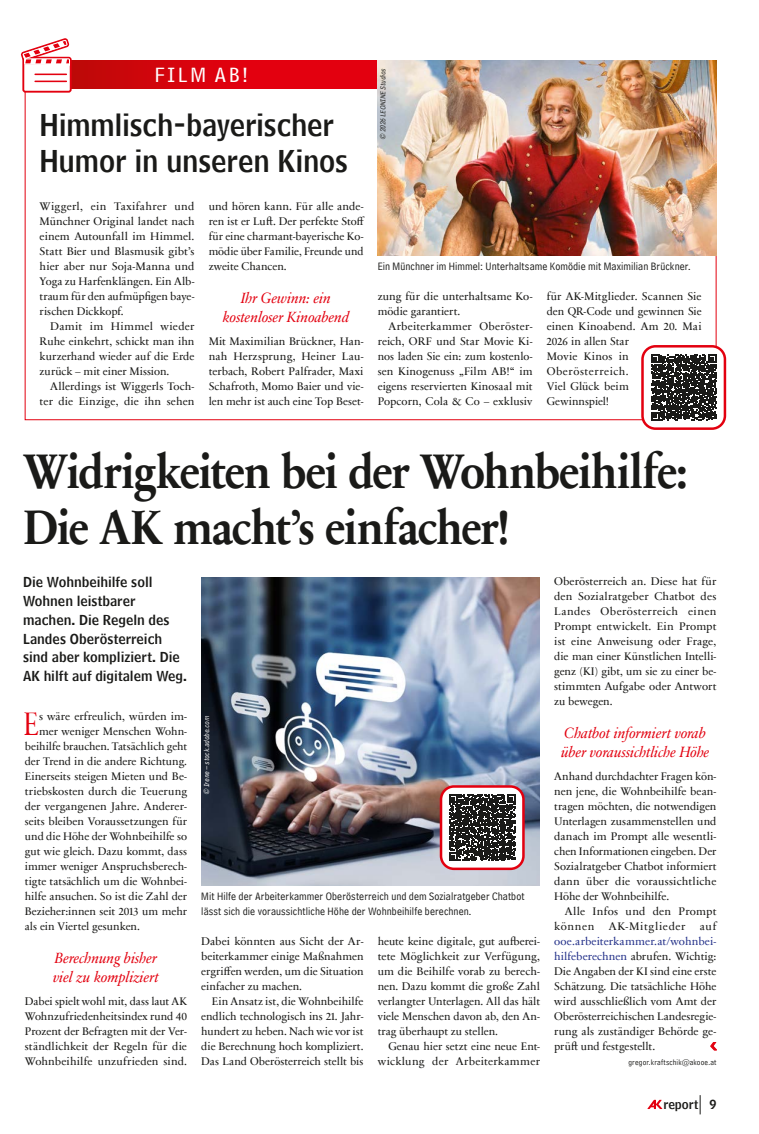
<style>
.page{position:relative;width:759px;height:1134px;background:#fff}
.page>*{position:absolute;margin:0;border:0;box-sizing:border-box;transform-origin:0 0}
._1_-_Titel_H1{font:700 48.75px/55.8px "Sabon Next Com";letter-spacing:-.03em;color:#1a1a18;scale:.9 1}
._3_-_Grundschrift_Inital_P{font:33.25px "Sabon Next Com Display";color:#e3000f;scale:.8 1}
.Kasten-Formate_Kategoriekasten_-_Titel_ü{font:30px/36px "Bell Centennial Std Name Num";letter-spacing:-.005em;color:#1a1a18}
.Kasten-Formate_Kopfzeile_Rubrik_H3{font:21.25px "Bell Centennial Std Sub Capt";letter-spacing:.13em;color:#fff}
._4_-_Zwischentitel_H3{font:italic 15px/18.8px "Sabon Next Com";letter-spacing:-.01em;color:#e3000f}
._2_-_Vorspann_P{font:13.75px/18.8px "Bell Centennial Std Name Num";color:#1a1a18}
.t1{font:12.5px "Bell Centennial Std Name Num";color:#1a1a18}
._0_-_Grundschrift_P{font:11.25px/15px "Sabon Next Com";letter-spacing:.005em;color:#1a1a18;text-align:justify}
._0_-_GS_ohne_Einzug_P{font:11.25px/15px "Sabon Next Com";letter-spacing:.005em;color:#1a1a18;text-align:justify}
._3_-_Grundschrift_Inital_P-2{font:11.25px "Sabon Next Com";color:#1a1a18}
.t2{font:11.25px/15px "Bell Centennial Std Address";letter-spacing:.01em;color:#1a1a18}
._0_-_Grundschrift_P-2{font:11.25px/15px "Sabon Next Com";letter-spacing:.025em;color:#1a1a18}
._0_-_Grundschrift_P-3{font:11.25px "Sabon Next Com";letter-spacing:.06em;color:#1a1a18}
._5_-_Autor_P{font:8.12px "Bell Centennial Std Address";letter-spacing:.02em;color:#1a1a18}
.t3{font:italic 7.5px "Bell Centennial Std Address";color:#fff}
.t4{font:italic 7.5px "Bell Centennial Std Address";color:#1a1a18}
.s1{color:#25328a}
</style>
<div class="page">
<svg style="left:710px;top:1042px;width:6px;height:8px"></svg>
<svg style="left:73px;top:60px;width:304px;height:29px;background:#d8020d"></svg>
<img style="left:377px;top:60px;width:339px;height:195px">
<svg style="left:651px;top:355px;width:65px;height:65px"></svg>
<div style="left:641px;top:345px;width:84px;height:85px;border:3px solid #e3000f;border-radius:13px"></div>
<svg style="left:21px;top:38px;width:52px;height:56px"></svg>
<div style="left:24px;top:59px;width:46px;height:5px;border:1px solid #fff"></div>
<hr style="left:35px;top:74px;width:31px;height:1px;background:#e3000f">
<hr style="left:35px;top:81px;width:31px;height:1px;background:#e3000f">
<img style="left:201px;top:577px;width:338px;height:308px">
<div style="left:441px;top:786px;width:82px;height:83px;background:#fff;border-radius:13px"></div>
<svg style="left:449px;top:795px;width:66px;height:66px"></svg>
<div style="left:439px;top:785px;width:85px;height:85px;border:3px solid #e3000f;border-radius:13px"></div>
<svg style="left:699px;top:1095px;width:1px;height:19px"></svg>
<svg style="left:647px;top:1100px;width:15px;height:9px"></svg>
<h3 class="Kasten-Formate_Kopfzeile_Rubrik_H3" style="left:155px;top:62px;width:94px">FILM AB!</h3>
<p class="Kasten-Formate_Kategoriekasten_-_Titel_ü" style="left:40px;top:107px;width:310px">Himmlisch-bayerischer<br>Humor in unseren Kinos</p>
<p class="_0_-_GS_ohne_Einzug_P" style="left:40px;top:198px;width:156px">Wiggerl, ein Taxifahrer und Münchner Original landet nach einem Autounfall im Himmel.<br>Statt Bier und Blasmusik gibt’s hier aber nur Soja-Manna und Yoga zu Harfenklängen. Ein Alb&shy;traum für den aufmüpfigen baye&shy;rischen Dickkopf.</p>
<p class="_0_-_Grundschrift_P" style="left:40px;top:318px;width:156px;text-indent:11px">Damit im Himmel wieder Ruhe einkehrt, schickt man ihn kurzerhand wieder auf die Erde zurück – mit einer Mission.</p>
<p class="_0_-_Grundschrift_P" style="left:40px;top:378px;width:156px;text-align:right">Allerdings ist Wiggerls Toch&shy;ter die Einzige, die ihn sehen</p>
<p class="_0_-_Grundschrift_P" style="left:208px;top:198px;width:157px">und hören kann. Für alle ande&shy;ren ist er Luft. Der perfekte Stoff für eine charmant-bayerische Ko&shy;mödie über Familie, Freunde und zweite Chancen.</p>
<h2 class="_4_-_Zwischentitel_H3" style="left:223px;top:288px;width:128px;text-align:center">Ihr Gewinn: ein kostenloser Kinoabend</h2>
<p class="_0_-_GS_ohne_Einzug_P" style="left:208px;top:333px;width:156px">Mit Maximilian Brückner, Han&shy;nah Herzsprung, Heiner Lau&shy;terbach, Robert Palfrader, Maxi Schafroth, Momo Baier und vie&shy;len mehr ist auch eine Top Beset-</p>
<p class="t4" style="left:378px;top:140px;width:75px;rotate:-90deg">© 2026 LEONINE Studios</p>
<p class="t2" style="left:377px;top:259px;width:314px">Ein Münchner im Himmel: Unterhaltsame Komödie mit Maximilian Brückner.</p>
<p class="_0_-_GS_ohne_Einzug_P" style="left:377px;top:288px;width:156px">zung für die unterhaltsame Ko&shy;mödie garantiert.</p>
<p class="_0_-_Grundschrift_P" style="left:377px;top:318px;width:156px;text-indent:11px">Arbeiterkammer Oberöster&shy;reich, ORF und Star Movie Ki&shy;nos laden Sie ein: zum kostenlo&shy;sen Kinogenuss „Film AB!“ im eigens reservierten Kinosaal mit Popcorn, Cola &amp; Co – exklusiv</p>
<p class="_0_-_Grundschrift_P" style="left:546px;top:288px;width:156px;text-align:left">für AK-Mitglieder. Scannen Sie den QR-Code und gewinnen Sie einen Kinoabend. Am 20. Mai<br>2026 in allen Star<br>Movie Kinos in<br>Oberösterreich.<br>Viel Glück beim<br>Gewinnspiel!</p>
<h1 class="_1_-_Titel_H1" style="left:23px;top:441px;width:739px">Widrigkeiten bei der Wohnbeihilfe:<br>Die AK macht’s einfacher!</h1>
<p class="_2_-_Vorspann_P" style="left:23px;top:573px;width:165px">Die Wohnbeihilfe soll<br>Wohnen leistbarer machen. Die Regeln des<br>Landes Oberösterreich sind aber kompliziert. Die<br>AK hilft auf digitalem Weg.</p>
<p class="_3_-_Grundschrift_Inital_P" style="left:24px;top:698px;width:21px">E</p>
<p class="_3_-_Grundschrift_Inital_P-2" style="left:39px;top:707px;width:149px">s wäre erfreulich, würden im-</p>
<p class="_3_-_Grundschrift_Inital_P-2" style="left:39px;top:722px;width:149px">mer weniger Menschen Wohn-</p>
<p class="_3_-_Grundschrift_Inital_P-2" style="left:25px;top:737px;width:164px">beihilfe brauchen. Tatsächlich geht</p>
<p class="_3_-_Grundschrift_Inital_P-2" style="left:25px;top:752px;width:164px">der Trend in die andere Richtung.</p>
<p class="_3_-_Grundschrift_Inital_P-2" style="left:25px;top:767px;width:164px">Einerseits steigen Mieten und Be-</p>
<p class="_3_-_Grundschrift_Inital_P-2" style="left:25px;top:782px;width:164px">triebskosten durch die Teuerung</p>
<p class="_3_-_Grundschrift_Inital_P-2" style="left:25px;top:797px;width:164px">der vergangenen Jahre. Anderer-</p>
<p class="_3_-_Grundschrift_Inital_P-2" style="left:25px;top:812px;width:164px">seits bleiben Voraussetzungen für</p>
<p class="_3_-_Grundschrift_Inital_P-2" style="left:25px;top:827px;width:164px">und die Höhe der Wohnbeihilfe so</p>
<p class="_3_-_Grundschrift_Inital_P-2" style="left:25px;top:842px;width:164px">gut wie gleich. Dazu kommt, dass</p>
<p class="_3_-_Grundschrift_Inital_P-2" style="left:25px;top:857px;width:164px">immer weniger Anspruchsberech-</p>
<p class="_3_-_Grundschrift_Inital_P-2" style="left:25px;top:872px;width:164px">tigte tatsächlich um die Wohnbei-</p>
<p class="_3_-_Grundschrift_Inital_P-2" style="left:25px;top:887px;width:164px">hilfe ansuchen. So ist die Zahl der</p>
<p class="_3_-_Grundschrift_Inital_P-2" style="left:25px;top:902px;width:164px">Bezieher:innen seit 2013 um mehr</p>
<p class="_3_-_Grundschrift_Inital_P-2" style="left:25px;top:917px;width:117px">als ein Viertel gesunken.</p>
<h2 class="_4_-_Zwischentitel_H3" style="left:53px;top:948px;width:107px">Berechnung bisher viel zu kompliziert</h2>
<p class="_0_-_GS_ohne_Einzug_P" style="left:25px;top:993px;width:164px">Dabei spielt wohl mit, dass laut AK Wohnzufriedenheitsindex rund 40<br>Prozent der Befragten mit der Ver&shy;ständlichkeit der Regeln für die Wohnbeihilfe unzufrieden sind.</p>
<p class="t3" style="left:202px;top:795px;width:82px;rotate:-90deg">© Irene – stock.adobe.com</p>
<p class="t2" style="left:201px;top:889px;width:324px">Mit Hilfe der Arbeiterkammer Oberösterreich und dem Sozialratgeber Chatbot lässt sich die voraussichtliche Höhe der Wohnbeihilfe berechnen.</p>
<p class="_0_-_GS_ohne_Einzug_P" style="left:201px;top:933px;width:164px">Dabei könnten aus Sicht der Ar&shy;beiterkammer einige Maßnahmen ergriffen werden, um die Situation einfacher zu machen.</p>
<p class="_0_-_Grundschrift_P" style="left:201px;top:993px;width:164px;text-indent:11px">Ein Ansatz ist, die Wohnbeihilfe endlich technologisch ins 21. Jahr&shy;hundert zu heben. Nach wie vor ist die Berechnung hoch kompliziert.<br>Das Land Oberösterreich stellt bis</p>
<p class="_0_-_Grundschrift_P" style="left:377px;top:933px;width:164px">heute keine digitale, gut aufberei&shy;tete Möglichkeit zur Verfügung, um die Beihilfe vorab zu berech&shy;nen. Dazu kommt die große Zahl verlangter Unterlagen. All das hält viele Menschen davon ab, den An&shy;trag überhaupt zu stellen.</p>
<p class="_0_-_Grundschrift_P" style="left:377px;top:1038px;width:164px;text-align:right">Genau hier setzt eine neue Ent&shy;wicklung der Arbeiterkammer</p>
<p class="_0_-_Grundschrift_P" style="left:554px;top:573px;width:164px">Oberösterreich an. Diese hat für den Sozialratgeber Chatbot des Landes Oberösterreich einen Prompt entwickelt. Ein Prompt ist eine Anweisung oder Frage, die man einer Künstlichen Intelli&shy;genz (KI) gibt, um sie zu einer be&shy;stimmten Aufgabe oder Antwort zu bewegen.</p>
<h2 class="_4_-_Zwischentitel_H3" style="left:560px;top:723px;width:150px">Chatbot informiert vorab über voraussichtliche Höhe</h2>
<p class="_0_-_GS_ohne_Einzug_P" style="left:554px;top:768px;width:164px">Anhand durchdachter Fragen kön&shy;nen jene, die Wohnbeihilfe bean&shy;tragen möchten, die notwendigen Unterlagen zusammenstellen und danach im Prompt alle wesentli&shy;chen Informationen eingeben. Der Sozialratgeber Chatbot informiert dann über die voraussichtliche Höhe der Wohnbeihilfe.</p>
<p class="_0_-_Grundschrift_P-2" style="left:554px;top:903px;width:164px;text-indent:11px">Alle Infos und den Prompt können</p>
<p class="_0_-_Grundschrift_P" style="left:554px;top:918px;width:164px;text-indent:146px">auf <span class="s1">ooe.arbeiterkammer.at/wohnbei&shy;hilfeberechnen</span> abrufen. Wichtig:<br>Die Angaben der KI sind eine erste Schätzung. Die tatsächliche Höhe wird ausschließlich vom Amt der Oberösterreichischen Landesregie&shy;rung als zuständiger Behörde ge&shy;prüft und festgestellt.</p>
<p class="_5_-_Autor_P" style="left:628px;top:1058px;width:89px">gregor.kraftschik@akooe.at</p>
<p class="_0_-_Grundschrift_P-3" style="left:608px;top:917px;width:78px">AK-Mitglieder</p>
<p class="t1" style="left:663px;top:1096px;width:55px">report 9</p>
</div>
